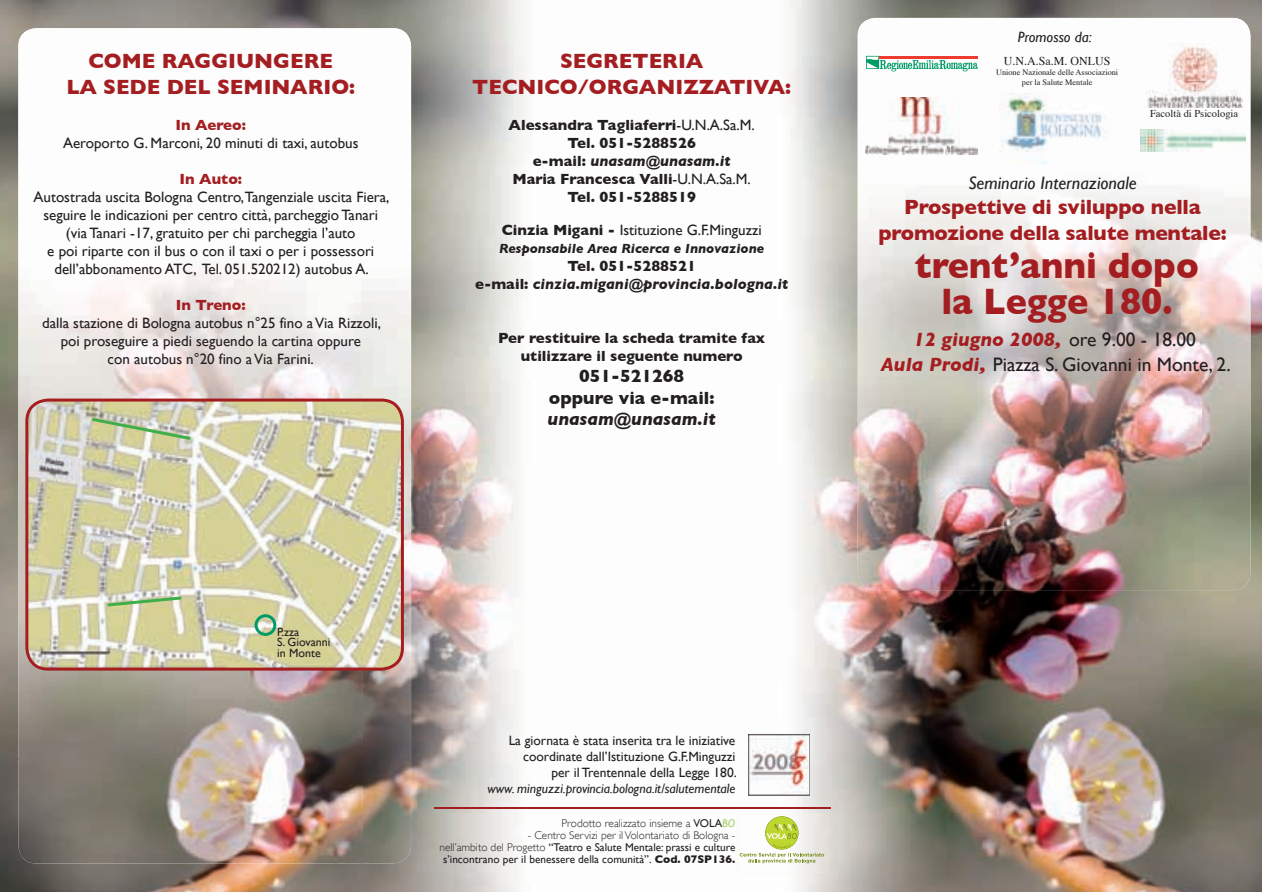
<style>
.page{position:relative;width:1262px;height:892px;background:#fff}
.page>*{position:absolute;margin:0;border:0;box-sizing:border-box;transform-origin:0 0}
.t1{font:700 37.5px/36px "Gill Sans";color:#a41e21;text-align:center;scale:.95 1}
.t2{font:700 21px/25.2px "Gill Sans";letter-spacing:-.01em;color:#a41e21;text-align:center}
.t3{font:19.5px/25.5px "Gill Sans";color:#231f20;text-align:center}
.t4{font:700 18px/21.6px "Gill Sans";color:#231f20;text-align:center}
.t5{font:italic 18px "Gill Sans";color:#231f20}
.t6{font:italic 700 18px "Gill Sans";color:#231f20}
.t7{font:15px/18px "Gill Sans";color:#231f20;text-align:center}
.t8{font:700 15px/18px "Gill Sans";color:#231f20;text-align:center}
.t9{font:italic 700 15px/18px "Gill Sans";color:#231f20;text-align:center}
.t10{font:700 15px "Gill Sans";color:#a41e21}
.t11{font:italic 15px "Gill Sans";color:#231f20}
.t12{font:13.5px/16.2px "Gill Sans";color:#231f20;text-align:right}
.t13{font:italic 13.5px "Gill Sans";color:#231f20}
.t14{font:italic 700 13.5px "Gill Sans";color:#231f20}
.t15{font:12px/10.5px "Gill Sans";color:#231f20}
.t16{font:12px "Times";color:#231f20}
.t17{font:11.25px/12px "Gill Sans";color:#231f20;text-align:right}
.t18{font:300 11.25px "Gill Sans";color:#231f20}
.t19{font:10.5px "Times";color:#231f20}
.t20{font:8.25px/9.9px "Times";color:#231f20;text-align:center}
.s1{font-weight:400}
.s2{font-style:italic}
.s3{font-weight:700}
.s4{font-style:normal}
.s5{font-weight:400;font-style:italic;color:#9fce66}
.s6{font-weight:300}
.s7{font-weight:700;font-style:italic;color:#a41e21}
</style>
<div class="page">
<img style="left:0;top:0;width:1262px;height:892px">
<img style="left:857px;top:18px;width:393px;height:572px">
<hr style="left:434px;top:807px;width:396px;height:1px;background:#a41e21">
<svg style="left:737px;top:814px;width:90px;height:58px"></svg>
<img style="left:999px;top:94px;width:110px;height:69px">
<img style="left:1140px;top:130px;width:105px;height:22px">
<img style="left:865px;top:97px;width:112px;height:57px">
<svg style="left:866px;top:56px;width:112px;height:15px"></svg>
<hr style="left:879px;top:56px;width:99px;height:3px;background:#ee3b32">
<img style="left:1145px;top:43px;width:97px;height:64px">
<img style="left:18px;top:28px;width:393px;height:835px">
<svg style="left:25px;top:398px;width:379px;height:272px;background:#d3cbaa"></svg>
<svg style="left:748px;top:734px;width:62px;height:61px"></svg>
<svg style="left:92px;top:418px;width:98px;height:22px;background:#bdcaa0"></svg>
<svg style="left:107px;top:596px;width:74px;height:10px"></svg>
<svg style="left:255px;top:614px;width:21px;height:22px"></svg>
<h2 class="t2" style="left:66px;top:48px;width:290px">COME RAGGIUNGERE<br>LA SEDE DEL SEMINARIO:</h2>
<p class="t10" style="left:175px;top:116px;width:72px">In Aereo:</p>
<p class="t7" style="left:63px;top:133px;width:297px">Aeroporto G. Marconi, 20 minuti di taxi, autobus</p>
<p class="t10" style="left:179px;top:170px;width:64px">In Auto:</p>
<p class="t7" style="left:33px;top:187px;width:357px">Autostrada uscita Bologna Centro,Tangenziale uscita Fiera, seguire le indicazioni per centro città, parcheggio Tanari (via Tanari -17, gratuito per chi parcheggia l’auto<br>e poi riparte con il bus o con il taxi o per i possessori dell’abbonamento ATC, Tel. 051.520212) autobus A.</p>
<p class="t10" style="left:176px;top:296px;width:71px">In Treno:</p>
<p class="t7" style="left:42px;top:313px;width:340px">dalla stazione di Bologna autobus n°25 fino a Via Rizzoli, poi proseguire a piedi seguendo la cartina oppure<br>con autobus n°20 fino a Via Farini.</p>
<h2 class="t2" style="left:472px;top:48px;width:320px">SEGRETERIA<br>TECNICO/ORGANIZZATIVA:</h2>
<p class="t8" style="left:508px;top:115px;width:248px">Alessandra Tagliaferri<span class="s1">-U.N.A.Sa.M.<br></span>Tel. 051-5288526<br>e-mail: <span class="s2">unasam@unasam.it<br></span>Maria Francesca Valli<span class="s1">-U.N.A.Sa.M.<br></span>Tel. 051-5288519</p>
<p class="t7" style="left:502px;top:220px;width:261px"><span class="s3">Cinzia Migani -</span> Istituzione G.F.Minguzzi</p>
<p class="t14" style="left:499px;top:240px;width:267px">Responsabile Area Ricerca e Innovazione</p>
<p class="t9" style="left:475px;top:256px;width:315px"><span class="s4">Tel. 051-5288521<br>e-mail:</span> cinzia.migani@provincia.bologna.it</p>
<p class="t8" style="left:498px;top:328px;width:268px">Per restituire la scheda tramite fax utilizzare il seguente numero</p>
<p class="t4" style="left:549px;top:365px;width:167px">051-521268 oppure via e-mail:</p>
<p class="t6" style="left:547px;top:409px;width:170px">unasam@unasam.it</p>
<p class="t15" style="left:277px;top:626px;width:55px">P.zza<br>S. Giovanni in Monte</p>
<p class="t12" style="left:509px;top:731px;width:229px">La giornata è stata inserita tra le iniziative coordinate dall’Istituzione G.F.Minguzzi per il Trentennale della Legge 180.</p>
<p class="t13" style="left:487px;top:781px;width:249px">www. minguzzi.provincia.bologna.it/salutementale</p>
<p class="t18" style="left:561px;top:816px;width:175px">Prodotto realizzato insieme a <span class="s1">VOLA</span><span class="s5">BO</span></p>
<p class="t17" style="left:439px;top:829px;width:297px"><span class="s6">- Centro Servizi per il Volontariato di Bologna -<br>nell’ambito del Progetto</span> “Teatro e Salute Mentale: prassi e culture s’incontrano per il benessere della comunità”. <span class="s3">Cod. 07SP136.</span></p>
<p class="t11" style="left:1017px;top:28px;width:76px">Promosso da:</p>
<p class="t16" style="left:1003px;top:56px;width:108px">U.N.A.Sa.M. ONLUS</p>
<p class="t20" style="left:996px;top:68px;width:124px">Unione Nazionale delle Associazioni per la Salute Mentale</p>
<p class="t19" style="left:1150px;top:109px;width:90px">Facoltà di Psicologia</p>
<p class="t5" style="left:968px;top:172px;width:170px">Seminario Internazionale</p>
<h2 class="t2" style="left:878px;top:194px;width:350px">Prospettive di sviluppo nella promozione della salute mentale:</h2>
<h1 class="t1" style="left:915px;top:247px;width:300px">trent’anni dopo la Legge 180.</h1>
<h3 class="t3" style="left:880px;top:326px;width:351px"><span class="s7">12 giugno 2008,</span> ore 9.00 - 18.00<br><span class="s7">Aula Prodi,</span> Piazza S. Giovanni in Monte, 2.</h3>
</div>
